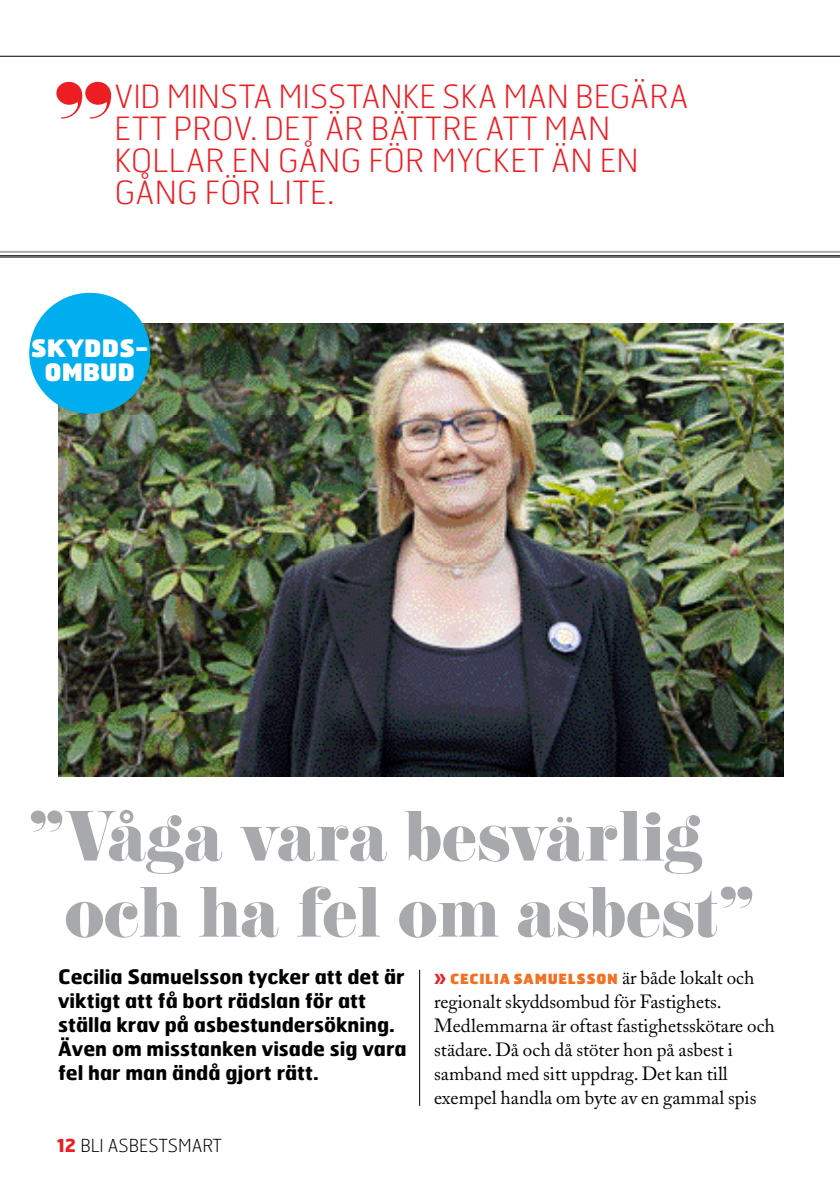
<style>
.page{position:relative;width:840px;height:1191px;background:#fff}
.page>*{position:absolute;margin:0;border:0;box-sizing:border-box;transform-origin:0 0}
.t1{font:108px "Eloquent Regular JF";color:#ed1d24}
.t2{font:62px/76px "Eloquent Regular JF";color:#a7a9ac}
.t3{font:100 32px/32px "Hermes FB";color:#ed1d24}
.t4{font:900 24px/24px "Hermes FB";color:#fff}
.t5{font:700 20px/24px "Hermes FB";color:#000}
.t6{font:19px/24px "Adobe Caslon";color:#000}
.t7{font:100 18px "Hermes FB";color:#000}
.t8{font:900 14px "Hermes FB";letter-spacing:.045em;color:#f36f21}
.s1{font-family:"Benton Sans";font-weight:700;font-size:19px;color:#ed1d24}
.s2{font-family:"Adobe Caslon";font-weight:400;font-size:19px;color:#000}
.s3{font-weight:700;color:#ed1d24}
</style>
<div class="page">
<hr style="left:0;top:56px;width:839px;height:1px;background:#000">
<hr style="left:419px;top:969px;width:1px;height:137px;background:#000">
<img style="left:58px;top:323px;width:724px;height:454px">
<hr style="left:0;top:251px;width:839px;height:2px;background:#a7a9ac">
<hr style="left:0;top:255px;width:839px;height:1px;background:#000">
<hr style="left:0;top:257px;width:839px;height:1px;background:#000">
<div style="left:29px;top:293px;width:121px;height:121px;background:#00aeef;border-radius:50%"></div>
<h3 class="t3" style="left:114px;top:80px;width:124px">VID MINSTA</h3>
<h3 class="t3" style="left:278px;top:80px;width:18px">MISSTA</h3>
<h3 class="t3" style="left:380px;top:80px;width:287px">NKE SKA MAN BEGÄRA</h3>
<h3 class="t3" style="left:114px;top:112px;width:18px">ETT</h3>
<h3 class="t3" style="left:173px;top:112px;width:109px">PROV. DET</h3>
<h3 class="t3" style="left:325px;top:112px;width:101px">ÄR BÄTTRE</h3>
<h3 class="t3" style="left:485px;top:112px;width:18px">ATT</h3>
<h3 class="t3" style="left:544px;top:112px;width:68px">MA N</h3>
<h3 class="t3" style="left:114px;top:144px;width:56px">KOLLAR</h3>
<h1 class="t1" style="left:53px;top:55px;width:64px">”</h1>
<h3 class="t3" style="left:114px;top:144px;width:525px;text-indent:117px">EN GÅNG FÖR MYCKET ÄN EN<br>GÅNG FÖR LITE</h3>
<h3 class="t3" style="left:327px;top:176px;width:8px">.</h3>
<p class="t4" style="left:44px;top:335px;width:106px;text-indent:-14px">SKYDDS-<br>OMBU</p>
<p class="t4" style="left:118px;top:359px;width:19px">D</p>
<h2 class="t2" style="left:65px;top:797px;width:691px;text-indent:-36px">”Våga vara besvärlig och ha fel om asbest”</h2>
<p class="t8" style="left:434px;top:970px;width:321px"><span class="s1">»</span> CECILIA SAMUELSSON <span class="s2">är både lokalt och</span></p>
<p class="t6" style="left:434px;top:990px;width:342px">regionalt skyddsombud för Fastighets.<br>Medlemmarna är oftast fastighetsskötare och städare. Då och då stöter hon på asbest i samband med sitt uppdrag. Det kan till exempel handla om byte av en gammal spis</p>
<p class="t5" style="left:58px;top:964px;width:350px">Cecilia Samuelsson tycker att det är viktigt att få bort rädslan för att ställa krav på asbestundersökning.<br>Även om misstanken visade sig vara fel har man ändå gjort rätt.</p>
<p class="t7" style="left:57px;top:1134px;width:166px"><span class="s3">12</span> BLI ASBESTSMART</p>
</div>
